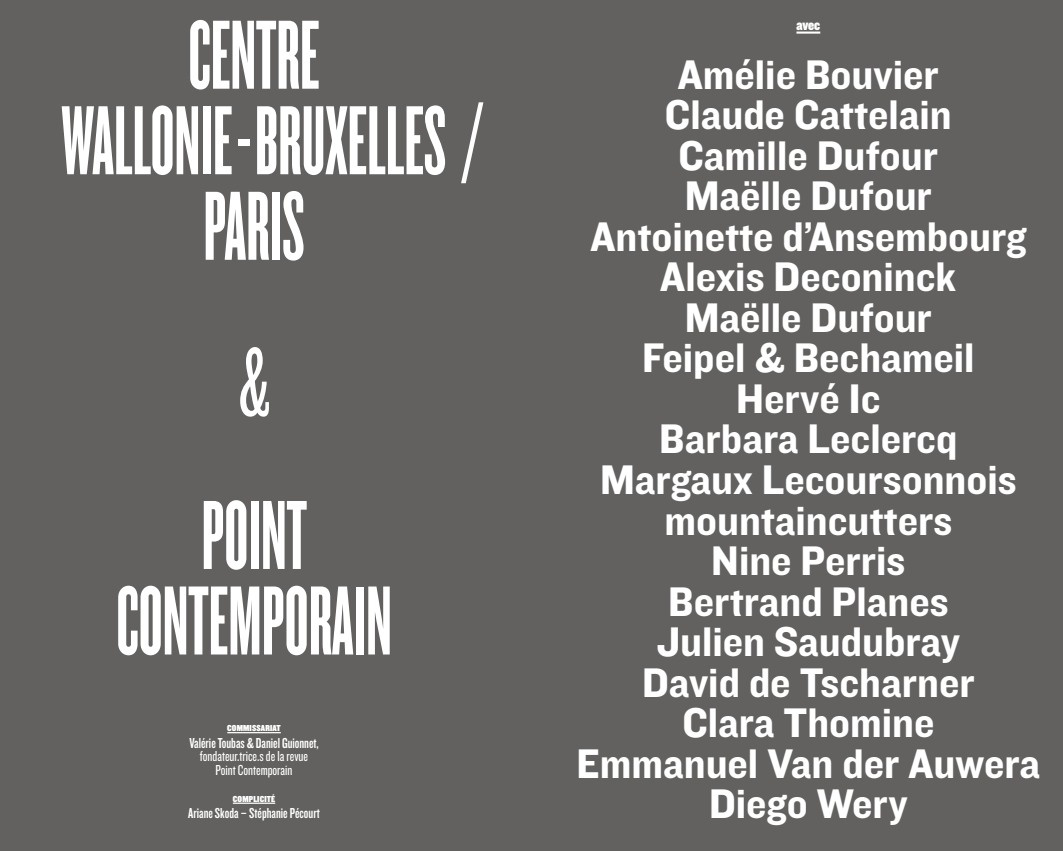
<style>
.page{position:relative;width:1063px;height:851px;background:#fff}
.page>*{position:absolute;margin:0;border:0;box-sizing:border-box;transform-origin:0 0}
.t1{font:102px/85.5px "Knockout HTF66 Full Flyweight";color:#fff;text-align:center}
.t2{font:102px "Knockout HTF26 Junior Flyweight";color:#fff}
.t3{font:42.9px/40.5px "Knockout HTF51 Middleweight";color:#fff;text-align:center}
.t4{font:15px "Knockout HTF48 Featherweight";color:#fff}
.t5{font:15px/13.5px "Knockout HTF28 Junior Featherwt";color:#fff;text-align:center}
.t6{font:15px "Knockout HTF90 Ultmt Welterwt";color:#fff}
.t7{font:9px "Knockout HTF90 Ultmt Welterwt";letter-spacing:.02em;color:#fff}
</style>
<div class="page">
<div style="left:0;top:0;width:1063px;height:850px;background:#62615f"></div>
<hr style="left:227px;top:732px;width:54px;height:1px;background:#fff">
<hr style="left:233px;top:802px;width:42px;height:1px;background:#fff">
<hr style="left:796px;top:32px;width:24px;height:2px;background:#fff">
<h1 class="t1" style="left:62px;top:13px;width:386px">CENTRE<br>WALLONIE-BRUXELLES<br>PARIS</h1>
<h1 class="t1" style="left:463px;top:101px;width:20px">/</h1>
<h1 class="t2" style="left:239px;top:333px;width:32px">&amp;</h1>
<h1 class="t1" style="left:117px;top:493px;width:277px">POINT<br>CONTEMPORAIN</h1>
<p class="t7" style="left:227px;top:723px;width:55px">COMMISSARIAT</p>
<p class="t4" style="left:189px;top:735px;width:131px">Valérie Toubas &amp; Daniel Guionnet,</p>
<p class="t5" style="left:200px;top:749px;width:110px">fondateur.trice.s de la revue<br>Point Contemporain</p>
<p class="t7" style="left:233px;top:793px;width:44px">COMPLICITÉ</p>
<p class="t4" style="left:188px;top:805px;width:133px">Ariane Skoda – Stéphanie Pécourt</p>
<p class="t6" style="left:796px;top:17px;width:25px">avec</p>
<p class="t3" style="left:577px;top:55px;width:465px">Amélie Bouvier<br>Claude Cattelain<br>Camille Dufour<br>Maëlle Dufour<br>Antoinette d’Ansembourg<br>Alexis Deconinck<br>Maëlle Dufour<br>Feipel &amp; Bechameil<br>Hervé Ic<br>Barbara Leclercq<br>Margaux Lecoursonnois mountaincutters<br>Nine Perris<br>Bertrand Planes<br>Julien Saudubray<br>David de Tscharner<br>Clara Thomine<br>Emmanuel Van der Auwera<br>Diego Wery</p>
</div>
